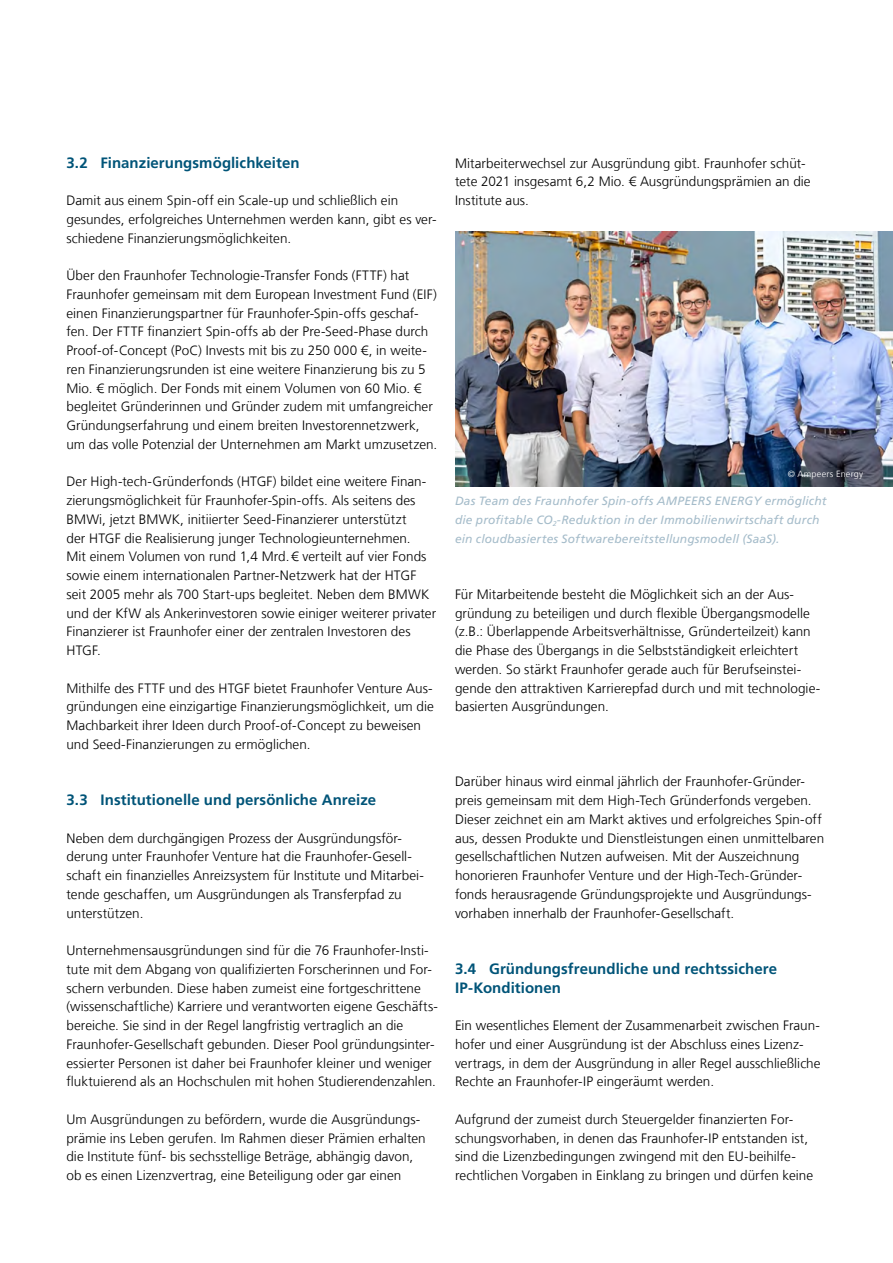
<style>
.page{position:relative;width:893px;height:1263px;background:#fff}
.page>*{position:absolute;margin:0;border:0;box-sizing:border-box;transform-origin:0 0}
.t1{font:700 15px/18.8px "Frutiger LT Com";letter-spacing:.005em;color:#005478}
.t2{font:300 13.5px/18.8px "Frutiger LT Com";letter-spacing:.005em;color:#000}
.t3{font:italic 12px/18.8px "Frutiger LT Com";letter-spacing:.01em;color:#a5bcca}
.t4{font:300 9px "Frutiger LT Com";letter-spacing:.03em;color:#fff}
</style>
<div class="page">
<img style="left:455px;top:231px;width:438px;height:255px">
<p class="t1" style="left:66px;top:153px;width:235px">3.2 Finanzierungsmöglichkeiten</p>
<p class="t2" style="left:66px;top:191px;width:372px">Damit aus einem Spin-off ein Scale-up und schließlich ein gesundes, erfolgreiches Unternehmen werden kann, gibt es ver&shy;schiedene Finanzierungsmöglichkeiten.</p>
<p class="t2" style="left:66px;top:266px;width:372px">Über den Fraunhofer Technologie-Transfer Fonds (FTTF) hat Fraunhofer gemeinsam mit dem European Investment Fund (EIF) einen Finanzierungspartner für Fraunhofer-Spin-offs geschaf&shy;fen. Der FTTF finanziert Spin-offs ab der Pre-Seed-Phase durch Proof-of-Concept (PoC) Invests mit bis zu 250 000 €, in weite&shy;ren Finanzierungsrunden ist eine weitere Finanzierung bis zu 5<br>Mio. € möglich. Der Fonds mit einem Volumen von 60 Mio. € begleitet Gründerinnen und Gründer zudem mit umfangreicher Gründungserfahrung und einem breiten Investorennetzwerk, um das volle Potenzial der Unternehmen am Markt umzusetzen.</p>
<p class="t2" style="left:66px;top:472px;width:371px">Der High-tech-Gründerfonds (HTGF) bildet eine weitere Finan&shy;zierungsmöglichkeit für Fraunhofer-Spin-offs. Als seitens des BMWi, jetzt BMWK, initiierter Seed-Finanzierer unterstützt<br>der HTGF die Realisierung junger Technologieunternehmen.<br>Mit einem Volumen von rund 1,4 Mrd.€ verteilt auf vier Fonds sowie einem internationalen Partner-Netzwerk hat der HTGF seit 2005 mehr als 700 Start-ups begleitet. Neben dem BMWK und der KfW als Ankerinvestoren sowie einiger weiterer privater Finanzierer ist Fraunhofer einer der zentralen Investoren des HTGF.</p>
<p class="t2" style="left:66px;top:679px;width:369px">Mithilfe des FTTF und des HTGF bietet Fraunhofer Venture Aus&shy;gründungen eine einzigartige Finanzierungsmöglichkeit, um die Machbarkeit ihrer Ideen durch Proof-of-Concept zu beweisen und Seed-Finanzierungen zu ermöglichen.</p>
<p class="t1" style="left:66px;top:791px;width:311px">3.3 Institutionelle und persönliche Anreize</p>
<p class="t2" style="left:66px;top:829px;width:359px">Neben dem durchgängigen Prozess der Ausgründungsför&shy;derung unter Fraunhofer Venture hat die Fraunhofer-Gesell&shy;schaft ein finanzielles Anreizsystem für Institute und Mitarbei&shy;tende geschaffen, um Ausgründungen als Transferpfad zu unterstützen.</p>
<p class="t2" style="left:66px;top:941px;width:373px">Unternehmensausgründungen sind für die 76 Fraunhofer-Insti&shy;tute mit dem Abgang von qualifizierten Forscherinnen und For&shy;schern verbunden. Diese haben zumeist eine fortgeschrittene (wissenschaftliche) Karriere und verantworten eigene Geschäfts&shy;bereiche. Sie sind in der Regel langfristig vertraglich an die Fraunhofer-Gesellschaft gebunden. Dieser Pool gründungsinter&shy;essierter Personen ist daher bei Fraunhofer kleiner und weniger fluktuierend als an Hochschulen mit hohen Studierendenzahlen.</p>
<p class="t2" style="left:66px;top:1110px;width:361px">Um Ausgründungen zu befördern, wurde die Ausgründungs&shy;prämie ins Leben gerufen. Im Rahmen dieser Prämien erhalten die Institute fünf- bis sechsstellige Beträge, abhängig davon, ob es einen Lizenzvertrag, eine Beteiligung oder gar einen</p>
<p class="t2" style="left:455px;top:154px;width:357px">Mitarbeiterwechsel zur Ausgründung gibt. Fraunhofer schüt&shy;tete 2021 insgesamt 6,2 Mio. € Ausgründungsprämien an die<br>Institute aus.</p>
<p class="t4" style="left:788px;top:469px;width:77px">© Ampeers Energy</p>
<p class="t3" style="left:455px;top:492px;width:373px">Das Team des Fraunhofer Spin-offs AMPEERS ENERGY ermöglicht die profitable CO<sub>2</sub>-Reduktion in der Immobilienwirtschaft durch ein cloudbasiertes Softwarebereitstellungsmodell (SaaS).</p>
<p class="t2" style="left:455px;top:585px;width:366px">Für Mitarbeitende besteht die Möglichkeit sich an der Aus&shy;gründung zu beteiligen und durch flexible Übergangsmodelle (z.B.: Überlappende Arbeitsverhältnisse, Gründerteilzeit) kann die Phase des Übergangs in die Selbstständigkeit erleichtert werden. So stärkt Fraunhofer gerade auch für Berufseinstei&shy;gende den attraktiven Karrierepfad durch und mit technologie&shy;basierten Ausgründungen.</p>
<p class="t2" style="left:455px;top:772px;width:371px">Darüber hinaus wird einmal jährlich der Fraunhofer-Gründer&shy;preis gemeinsam mit dem High-Tech Gründerfonds vergeben.<br>Dieser zeichnet ein am Markt aktives und erfolgreiches Spin-off aus, dessen Produkte und Dienstleistungen einen unmittelbaren gesellschaftlichen Nutzen aufweisen. Mit der Auszeichnung honorieren Fraunhofer Venture und der High-Tech-Gründer&shy;fonds herausragende Gründungsprojekte und Ausgründungs&shy;vorhaben innerhalb der Fraunhofer-Gesellschaft.</p>
<p class="t1" style="left:455px;top:959px;width:324px">3.4 Gründungsfreundliche und rechtssichere<br>IP-Konditionen</p>
<p class="t2" style="left:455px;top:1016px;width:367px">Ein wesentliches Element der Zusammenarbeit zwischen Fraun&shy;hofer und einer Ausgründung ist der Abschluss eines Lizenz&shy;vertrags, in dem der Ausgründung in aller Regel ausschließliche Rechte an Fraunhofer-IP eingeräumt werden.</p>
<p class="t2" style="left:455px;top:1110px;width:360px">Aufgrund der zumeist durch Steuergelder finanzierten For&shy;schungsvorhaben, in denen das Fraunhofer-IP entstanden ist, sind die Lizenzbedingungen zwingend mit den EU-beihilfe&shy;rechtlichen Vorgaben in Einklang zu bringen und dürfen keine</p>
</div>
